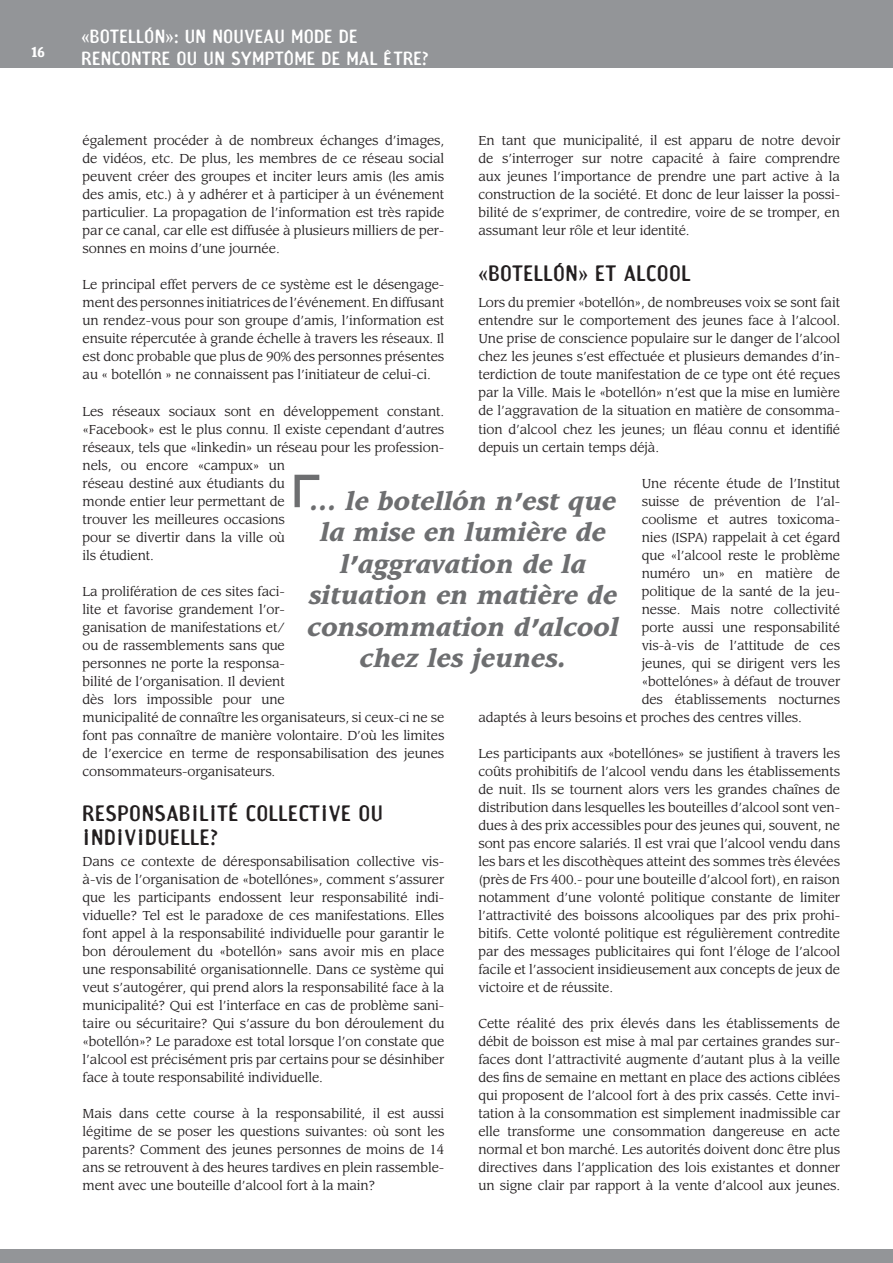
<style>
.page{position:relative;width:893px;height:1263px;background:#fff}
.page>*{position:absolute;margin:0;border:0;box-sizing:border-box;transform-origin:0 0}
.t1{font:italic 900 24px/31.5px "Leawood";color:#6d6e70;text-align:center}
.t2{font:21px/24px "Amoebia Sans";letter-spacing:.03em;color:#231f20}
.t3{font:18px/21.6px "Amoebia Sans";letter-spacing:.02em;color:#fff}
.t4{font:700 13.5px "Amoebia";color:#fff}
.t5{font:12.75px/18px "Leawood";letter-spacing:-.01em;color:#231f20;text-align:justify}
</style>
<div class="page">
<div style="left:0;top:0;width:892px;height:68px;background:#939598"></div>
<div style="left:0;top:1248px;width:892px;height:14px;background:#939598"></div>
<svg style="left:294px;top:474px;width:26px;height:34px"></svg>
<p class="t4" style="left:32px;top:45px;width:15px">16</p>
<h3 class="t3" style="left:82px;top:26px;width:349px">«BOTELLÓN»: UN NOUVEAU MODE DE<br>RENCONTRE OU UN SYMPTÔME DE MAL ÊTRE?</h3>
<p class="t5" style="left:83px;top:133px;width:363px">également procéder à de nombreux échanges d’images, de vidéos, etc. De plus, les membres de ce réseau social peuvent créer des groupes et inciter leurs amis (les amis des amis, etc.) à y adhérer et à participer à un événement particulier. La propagation de l’information est très rapide par ce canal, car elle est diffusée à plusieurs milliers de per&shy;sonnes en moins d’une journée.</p>
<p class="t5" style="left:83px;top:277px;width:363px">Le principal effet pervers de ce système est le désengage&shy;ment des personnes initiatrices de l’événement. En diffusant un rendez-vous pour son groupe d’amis, l’information est ensuite répercutée à grande échelle à travers les réseaux. Il est donc probable que plus de 90% des personnes présentes au « botellón » ne connaissent pas l’initiateur de celui-ci.</p>
<p class="t5" style="left:83px;top:403px;width:363px;text-align:left">Les réseaux sociaux sont en développement constant. «Facebook» est le plus connu. Il existe cependant d’autres réseaux, tels que «linkedin» un réseau pour les profession&shy;nels, ou encore «campux» un<br>réseau destiné aux étudiants du<br>monde entier leur permettant de<br>trouver les meilleures occasions<br>pour se divertir dans la ville où<br>ils étudient.</p>
<p class="t5" style="left:83px;top:583px;width:363px;text-align:left">La prolifération de ces sites faci-<br>lite et favorise grandement l’or-<br>ganisation de manifestations et/<br>ou de rassemblements sans que<br>personnes ne porte la responsa-<br>bilité de l’organisation. Il devient<br>dès lors impossible pour une<br>municipalité de connaître les organisateurs, si ceux-ci ne se font pas connaître de manière volontaire. D’où les limites de l’exercice en terme de responsabilisation des jeunes consommateurs-organisateurs.</p>
<h2 class="t2" style="left:83px;top:801px;width:302px">RESPONSABILITÉ COLLECTIVE OU<br>INDIVIDUELLE?</h2>
<p class="t5" style="left:83px;top:853px;width:363px">Dans ce contexte de déresponsabilisation collective vis&shy;à-vis de l’organisation de «botellónes», comment s’assurer que les participants endossent leur responsabilité indi&shy;viduelle? Tel est le paradoxe de ces manifestations. Elles font appel à la responsabilité individuelle pour garantir le bon déroulement du «botellón» sans avoir mis en place une responsabilité organisationnelle. Dans ce système qui veut s’autogérer, qui prend alors la responsabilité face à la municipalité? Qui est l’interface en cas de problème sani&shy;taire ou sécuritaire? Qui s’assure du bon déroulement du «botellón»? Le paradoxe est total lorsque l’on constate que l’alcool est précisément pris par certains pour se désinhiber face à toute responsabilité individuelle.</p>
<p class="t5" style="left:83px;top:1105px;width:363px">Mais dans cette course à la responsabilité, il est aussi légitime de se poser les questions suivantes: où sont les parents? Comment des jeunes personnes de moins de 14 ans se retrouvent à des heures tardives en plein rassemble&shy;ment avec une bouteille d’alcool fort à la main?</p>
<p class="t5" style="left:478px;top:133px;width:363px">En tant que municipalité, il est apparu de notre devoir de s’interroger sur notre capacité à faire comprendre aux jeunes l’importance de prendre une part active à la construction de la société. Et donc de leur laisser la possi&shy;bilité de s’exprimer, de contredire, voire de se tromper, en assumant leur rôle et leur identité.</p>
<h2 class="t2" style="left:478px;top:261px;width:213px">«BOTELLÓN» ET ALCOOL</h2>
<p class="t5" style="left:478px;top:295px;width:363px">Lors du premier «botellón», de nombreuses voix se sont fait entendre sur le comportement des jeunes face à l’alcool.<br>Une prise de conscience populaire sur le danger de l’alcool chez les jeunes s’est effectuée et plusieurs demandes d’in&shy;terdiction de toute manifestation de ce type ont été reçues par la Ville. Mais le «botellón» n’est que la mise en lumière de l’aggravation de la situation en matière de consomma&shy;tion d’alcool chez les jeunes; un fléau connu et identifié depuis un certain temps déjà.</p>
<p class="t5" style="left:641px;top:475px;width:200px">Une récente étude de l’Institut</p>
<p class="t5" style="left:641px;top:493px;width:200px">suisse de prévention de l’al-</p>
<p class="t5" style="left:641px;top:511px;width:200px">coolisme et autres toxicoma-</p>
<p class="t5" style="left:641px;top:529px;width:200px">nies (ISPA) rappelait à cet égard</p>
<p class="t5" style="left:641px;top:547px;width:200px">que «l’alcool reste le problème</p>
<p class="t5" style="left:641px;top:565px;width:200px">numéro un» en matière de</p>
<p class="t5" style="left:641px;top:583px;width:200px">politique de la santé de la jeu-</p>
<p class="t5" style="left:641px;top:601px;width:200px">nesse. Mais notre collectivité</p>
<p class="t5" style="left:641px;top:619px;width:200px">porte aussi une responsabilité</p>
<p class="t5" style="left:641px;top:637px;width:200px">vis-à-vis de l’attitude de ces</p>
<p class="t5" style="left:641px;top:655px;width:200px">jeunes, qui se dirigent vers les</p>
<p class="t5" style="left:641px;top:673px;width:200px">«bottelónes» à défaut de trouver</p>
<p class="t5" style="left:641px;top:691px;width:200px">des établissements nocturnes</p>
<p class="t5" style="left:478px;top:709px;width:325px">adaptés à leurs besoins et proches des centres villes.</p>
<p class="t5" style="left:478px;top:745px;width:363px">Les participants aux «botellónes» se justifient à travers les coûts prohibitifs de l’alcool vendu dans les établissements de nuit. Ils se tournent alors vers les grandes chaînes de distribution dans lesquelles les bouteilles d’alcool sont ven&shy;dues à des prix accessibles pour des jeunes qui, souvent, ne sont pas encore salariés. Il est vrai que l’alcool vendu dans les bars et les discothèques atteint des sommes très élevées (près de Frs 400.- pour une bouteille d’alcool fort), en raison notamment d’une volonté politique constante de limiter l’attractivité des boissons alcooliques par des prix prohi&shy;bitifs. Cette volonté politique est régulièrement contredite par des messages publicitaires qui font l’éloge de l’alcool facile et l’associent insidieusement aux concepts de jeux de victoire et de réussite.</p>
<p class="t5" style="left:478px;top:1015px;width:363px">Cette réalité des prix élevés dans les établissements de débit de boisson est mise à mal par certaines grandes sur&shy;faces dont l’attractivité augmente d’autant plus à la veille des fins de semaine en mettant en place des actions ciblées qui proposent de l’alcool fort à des prix cassés. Cette invi&shy;tation à la consommation est simplement inadmissible car elle transforme une consommation dangereuse en acte normal et bon marché. Les autorités doivent donc être plus directives dans l’application des lois existantes et donner un signe clair par rapport à la vente d’alcool aux jeunes.</p>
<h1 class="t1" style="left:307px;top:487px;width:313px">... le botellón n’est que la mise en lumière de l’aggravation de la situation en matière de consommation d’alcool chez les jeunes.</h1>
</div>
